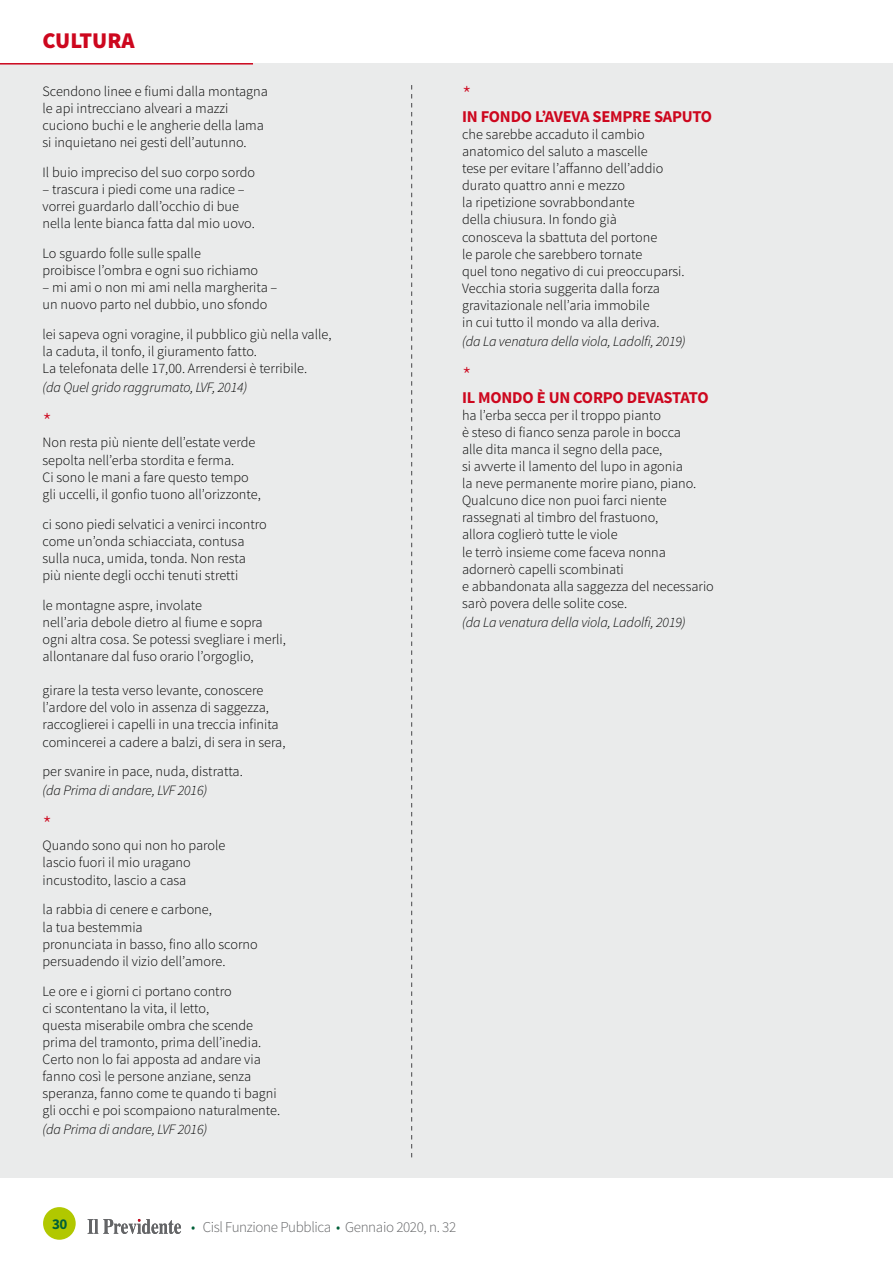
<style>
.page{position:relative;width:893px;height:1263px;background:#fff}
.page>*{position:absolute;margin:0;border:0;box-sizing:border-box;transform-origin:0 0}
.t1{font:300 24px "Source Sans Pro";color:#cd071e}
.t2{font:900 22.5px "Source Sans Pro";letter-spacing:-.005em;color:#cd071e}
.t3{font:700 16.5px "Source Sans Pro";letter-spacing:-.015em;color:#cd071e}
.t4{font:300 15px "Source Sans Pro";letter-spacing:-.025em;color:#646567}
.t5{font:700 15px "Source Sans Pro";color:#006038}
.t6{font:300 14.25px/17.1px "Source Sans Pro";color:#000}
.t7{font:italic 300 14.25px "Source Sans Pro";letter-spacing:-.01em;color:#000}
.s1{color:#006038}
</style>
<div class="page">
<div style="left:43px;top:1207px;width:33px;height:33px;background:#b1c800;border-radius:50%"></div>
<svg style="left:88px;top:1219px;width:93px;height:15px"></svg>
<div style="left:0;top:63px;width:893px;height:1115px;background:#eaebeb"></div>
<svg style="left:411px;top:85px;width:1px;height:1072px"></svg>
<hr style="left:0;top:63px;width:253px;height:2px;background:#cd071e">
<h2 class="t2" style="left:43px;top:26px;width:93px">CULTURA</h2>
<p class="t6" style="left:43px;top:83px;width:227px">Scendono linee e fiumi dalla montagna le api intrecciano alveari a mazzi cuciono buchi e le angherie della lama si inquietano nei gesti dell’autunno.</p>
<p class="t6" style="left:43px;top:164px;width:214px">Il buio impreciso del suo corpo sordo</p>
<p class="t6" style="left:43px;top:181px;width:214px">– trascura i piedi come una radice – vorrei guardarlo dall’occhio di bue nella lente bianca fatta dal mio uovo.</p>
<p class="t6" style="left:43px;top:245px;width:217px">Lo sguardo folle sulle spalle<br>proibisce l’ombra e ogni suo richiamo</p>
<p class="t6" style="left:43px;top:279px;width:236px">– mi ami o non mi ami nella margherita – un nuovo parto nel dubbio, uno sfondo</p>
<p class="t6" style="left:43px;top:326px;width:290px">lei sapeva ogni voragine, il pubblico giù nella valle, la caduta, il tonfo, il giuramento fatto.<br>La telefonata delle 17,00. Arrendersi è terribile.</p>
<p class="t7" style="left:43px;top:379px;width:206px">(da Quel grido raggrumato, LVF, 2014)</p>
<h1 class="t1" style="left:43px;top:408px;width:11px">*</h1>
<p class="t6" style="left:43px;top:434px;width:220px">Non resta più niente dell’estate verde sepolta nell’erba stordita e ferma.<br>Ci sono le mani a fare questo tempo gli uccelli, il gonfio tuono all’orizzonte,</p>
<p class="t6" style="left:43px;top:515px;width:226px">ci sono piedi selvatici a venirci incontro come un’onda schiacciata, contusa sulla nuca, umida, tonda. Non resta più niente degli occhi tenuti stretti</p>
<p class="t6" style="left:43px;top:596px;width:245px">le montagne aspre, involate<br>nell’aria debole dietro al fiume e sopra ogni altra cosa. Se potessi svegliare i merli, allontanare dal fuso orario l’orgoglio,</p>
<p class="t6" style="left:43px;top:682px;width:244px">girare la testa verso levante, conoscere l’ardore del volo in assenza di saggezza, raccoglierei i capelli in una treccia infinita comincerei a cadere a balzi, di sera in sera,</p>
<p class="t6" style="left:43px;top:763px;width:202px">per svanire in pace, nuda, distratta.</p>
<p class="t7" style="left:43px;top:782px;width:166px">(da Prima di andare, LVF 2016)</p>
<h1 class="t1" style="left:43px;top:811px;width:11px">*</h1>
<p class="t6" style="left:43px;top:837px;width:184px">Quando sono qui non ho parole lascio fuori il mio uragano incustodito, lascio a casa</p>
<p class="t6" style="left:43px;top:901px;width:217px">la rabbia di cenere e carbone,<br>la tua bestemmia<br>pronunciata in basso, fino allo scorno persuadendo il vizio dell’amore.</p>
<p class="t6" style="left:43px;top:982px;width:239px">Le ore e i giorni ci portano contro<br>ci scontentano la vita, il letto,<br>questa miserabile ombra che scende prima del tramonto, prima dell’inedia.<br>Certo non lo fai apposta ad andare via fanno così le persone anziane, senza speranza, fanno come te quando ti bagni gli occhi e poi scompaiono naturalmente.</p>
<p class="t7" style="left:43px;top:1121px;width:166px">(da Prima di andare, LVF 2016)</p>
<h1 class="t1" style="left:462px;top:81px;width:11px">*</h1>
<p class="t3" style="left:462px;top:106px;width:252px">IN FONDO L’AVEVA SEMPRE SAPUTO</p>
<p class="t6" style="left:462px;top:126px;width:224px">che sarebbe accaduto il cambio anatomico del saluto a mascelle<br>tese per evitare l’affanno dell’addio durato quattro anni e mezzo<br>la ripetizione sovrabbondante<br>della chiusura. In fondo già<br>conosceva la sbattuta del portone<br>le parole che sarebbero tornate<br>quel tono negativo di cui preoccuparsi.<br>Vecchia storia suggerita dalla forza gravitazionale nell’aria immobile<br>in cui tutto il mondo va alla deriva.</p>
<p class="t7" style="left:462px;top:332px;width:225px">(da La venatura della viola, Ladolfi, 2019)</p>
<h1 class="t1" style="left:462px;top:361px;width:11px">*</h1>
<p class="t3" style="left:462px;top:387px;width:248px">IL MONDO È UN CORPO DEVASTATO</p>
<p class="t6" style="left:462px;top:406px;width:253px">ha l’erba secca per il troppo pianto<br>è steso di fianco senza parole in bocca<br>alle dita manca il segno della pace,<br>si avverte il lamento del lupo in agonia<br>la neve permanente morire piano, piano.<br>Qualcuno dice non puoi farci niente rassegnati al timbro del frastuono,<br>allora coglierò tutte le viole<br>le terrò insieme come faceva nonna adornerò capelli scombinati<br>e abbandonata alla saggezza del necessario sarò povera delle solite cose.</p>
<p class="t7" style="left:462px;top:613px;width:225px">(da La venatura della viola, Ladolfi, 2019)</p>
<p class="t5" style="left:52px;top:1214px;width:17px">30</p>
<p class="t4" style="left:191px;top:1218px;width:267px"><span class="s1">•</span> Cisl Funzione Pubblica <span class="s1">•</span> Gennaio 2020, n. 32</p>
</div>
